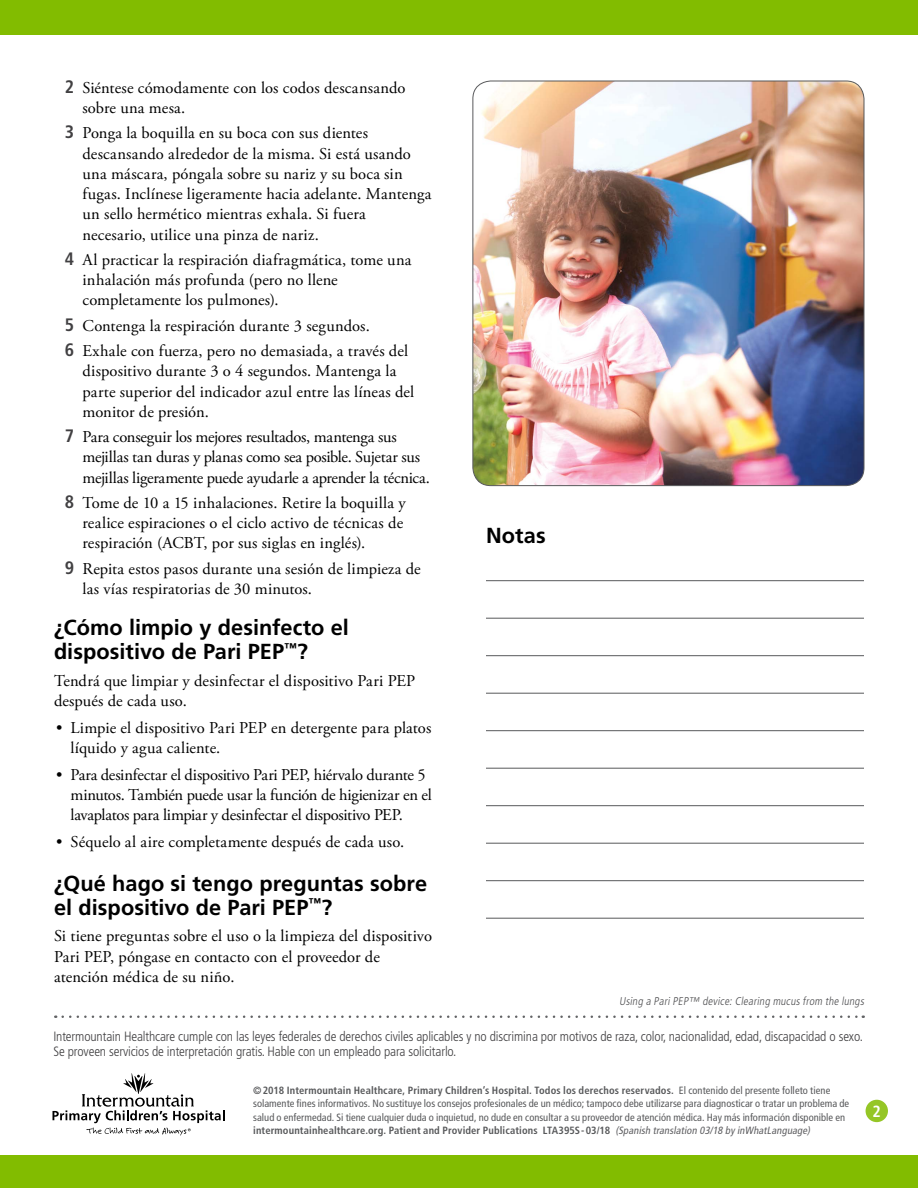
<style>
.page{position:relative;width:918px;height:1188px;background:#fff}
.page>*{position:absolute;margin:0;border:0;box-sizing:border-box;transform-origin:0 0}
.Level_1__h2{font:700 21.75px/24px "Frutiger LT Std";color:#000}
.Main__p{font:16.5px/20.2px "Adobe Garamond Pro";letter-spacing:.005em;color:#000}
.Main__p-2{font:16.5px/20.2px "Adobe Garamond Pro";letter-spacing:-.015em;color:#000}
.Page_Number{font:700 condensed 16.2px "Frutiger LT Std";color:#fff}
.t1{font:300 condensed 13.5px/15.5px "Frutiger LT Std";letter-spacing:-.01em;color:#414042}
.English_Title{font:italic 300 condensed 11.25px "Frutiger LT Std";color:#4d4d4f}
.footer__h6{font:condensed 10.5px/13.5px "Frutiger LT Std";color:#58595b}
.s1{font-family:"Frutiger LT Std";font-weight:700;font-stretch:condensed;font-size:18px;color:#414042}
.s2{font-weight:700}
.s3{font-style:italic;color:#5d5d60}
</style>
<div class="page">
<div style="left:0;top:0;width:918px;height:35px;background:#82bc00"></div>
<div style="left:866px;top:1100px;width:22px;height:22px;background:#95c626;border-radius:50%"></div>
<div style="left:0;top:1156px;width:918px;height:32px;background:#82bc00"></div>
<svg style="left:52px;top:1073px;width:172px;height:63px"></svg>
<svg style="left:63px;top:1015px;width:801px;height:3px"></svg>
<img style="left:473px;top:81px;width:391px;height:405px">
<hr style="left:486px;top:580px;width:378px;height:1px;background:#58595b">
<hr style="left:486px;top:618px;width:378px;height:1px;background:#58595b">
<hr style="left:486px;top:655px;width:378px;height:1px;background:#58595b">
<hr style="left:486px;top:693px;width:378px;height:1px;background:#58595b">
<hr style="left:486px;top:730px;width:378px;height:1px;background:#58595b">
<hr style="left:486px;top:768px;width:378px;height:1px;background:#58595b">
<hr style="left:486px;top:805px;width:378px;height:1px;background:#58595b">
<hr style="left:486px;top:843px;width:378px;height:1px;background:#58595b">
<hr style="left:486px;top:880px;width:378px;height:1px;background:#58595b">
<hr style="left:486px;top:918px;width:378px;height:1px;background:#58595b">
<p class="Main__p" style="left:82px;top:78px;width:325px;text-indent:-18px"><span class="s1">2</span> Siéntese cómodamente con los codos descansando sobre una mesa.</p>
<p class="Main__p" style="left:82px;top:124px;width:351px;text-indent:-18px"><span class="s1">3</span> Ponga la boquilla en su boca con sus dientes descansando alrededor de la misma. Si está usando una máscara, póngala sobre su nariz y su boca sin fugas. Inclínese ligeramente hacia adelante. Mantenga un sello hermético mientras exhala. Si fuera necesario, utilice una pinza de nariz.</p>
<p class="Main__p" style="left:82px;top:250px;width:331px;text-indent:-18px"><span class="s1">4</span> Al practicar la respiración diafragmática, tome una inhalación más profunda (pero no llene completamente los pulmones).</p>
<p class="Main__p" style="left:65px;top:316px;width:307px"><span class="s1">5</span> Contenga la respiración durante 3 segundos.</p>
<p class="Main__p" style="left:82px;top:341px;width:333px;text-indent:-18px"><span class="s1">6</span> Exhale con fuerza, pero no demasiada, a través del dispositivo durante 3 o 4 segundos. Mantenga la parte superior del indicador azul entre las líneas del monitor de presión.</p>
<p class="Main__p-2" style="left:82px;top:427px;width:349px;text-indent:-18px"><span class="s1">7</span> Para conseguir los mejores resultados, mantenga sus mejillas tan duras y planas como sea posible. Sujetar sus mejillas ligeramente puede ayudarle a aprender la técnica.</p>
<p class="Main__p" style="left:82px;top:493px;width:325px;text-indent:-18px"><span class="s1">8</span> Tome de 10 a 15 inhalaciones. Retire la boquilla y realice espiraciones o el ciclo activo de técnicas de respiración (ACBT, por sus siglas en inglés).</p>
<p class="Main__p" style="left:82px;top:559px;width:340px;text-indent:-18px"><span class="s1">9</span> Repita estos pasos durante una sesión de limpieza de las vías respiratorias de 30 minutos.</p>
<p class="Level_1__h2" style="left:54px;top:615px;width:296px">¿Cómo limpio y desinfecto el dispositivo de Pari PEP<sup>™</sup>?</p>
<p class="Main__p" style="left:54px;top:671px;width:363px">Tendrá que limpiar y desinfectar el dispositivo Pari PEP después de cada uso.</p>
<p class="Main__p" style="left:70px;top:718px;width:362px;text-indent:-14px">• Limpie el dispositivo Pari PEP en detergente para platos líquido y agua caliente.</p>
<p class="Main__p-2" style="left:70px;top:765px;width:363px;text-indent:-14px">• Para desinfectar el dispositivo Pari PEP, hiérvalo durante 5 minutos. También puede usar la función de higienizar en el lavaplatos para limpiar y desinfectar el dispositivo PEP.</p>
<p class="Main__p" style="left:56px;top:832px;width:350px">• Séquelo al aire completamente después de cada uso.</p>
<p class="Level_1__h2" style="left:54px;top:871px;width:375px">¿Qué hago si tengo preguntas sobre el dispositivo de Pari PEP<sup>™</sup>?</p>
<p class="Main__p" style="left:54px;top:927px;width:380px">Si tiene preguntas sobre el uso o la limpieza del dispositivo<br>Pari PEP, póngase en contacto con el proveedor de atención médica de su niño.</p>
<p class="Level_1__h2" style="left:486px;top:523px;width:61px">Notas</p>
<p class="English_Title" style="left:619px;top:995px;width:248px">Using a Pari PEP™ device: Clearing mucus from the lungs</p>
<p class="t1" style="left:53px;top:1028px;width:811px">Intermountain Healthcare cumple con las leyes federales de derechos civiles aplicables y no discrimina por motivos de raza, color, nacionalidad, edad, discapacidad o sexo.<br>Se proveen servicios de interpretación gratis. Hable con un empleado para solicitarlo.</p>
<p class="footer__h6" style="left:253px;top:1084px;width:597px"><span class="s2">©2018 Intermountain Healthcare, Primary Children’s Hospital. Todos los derechos reservados.</span> El contenido del presente folleto tiene solamente fines informativos. No sustituye los consejos profesionales de un médico; tampoco debe utilizarse para diagnosticar o tratar un problema de salud o enfermedad. Si tiene cualquier duda o inquietud, no dude en consultar a su proveedor de atención médica. Hay más información disponible en <span class="s2">intermountainhealthcare.org. Patient and Provider Publications LTA395S-03/18</span> <span class="s3">(Spanish translation 03/18 by inWhatLanguage)</span></p>
<p class="Page_Number" style="left:872px;top:1101px;width:10px">2</p>
</div>
